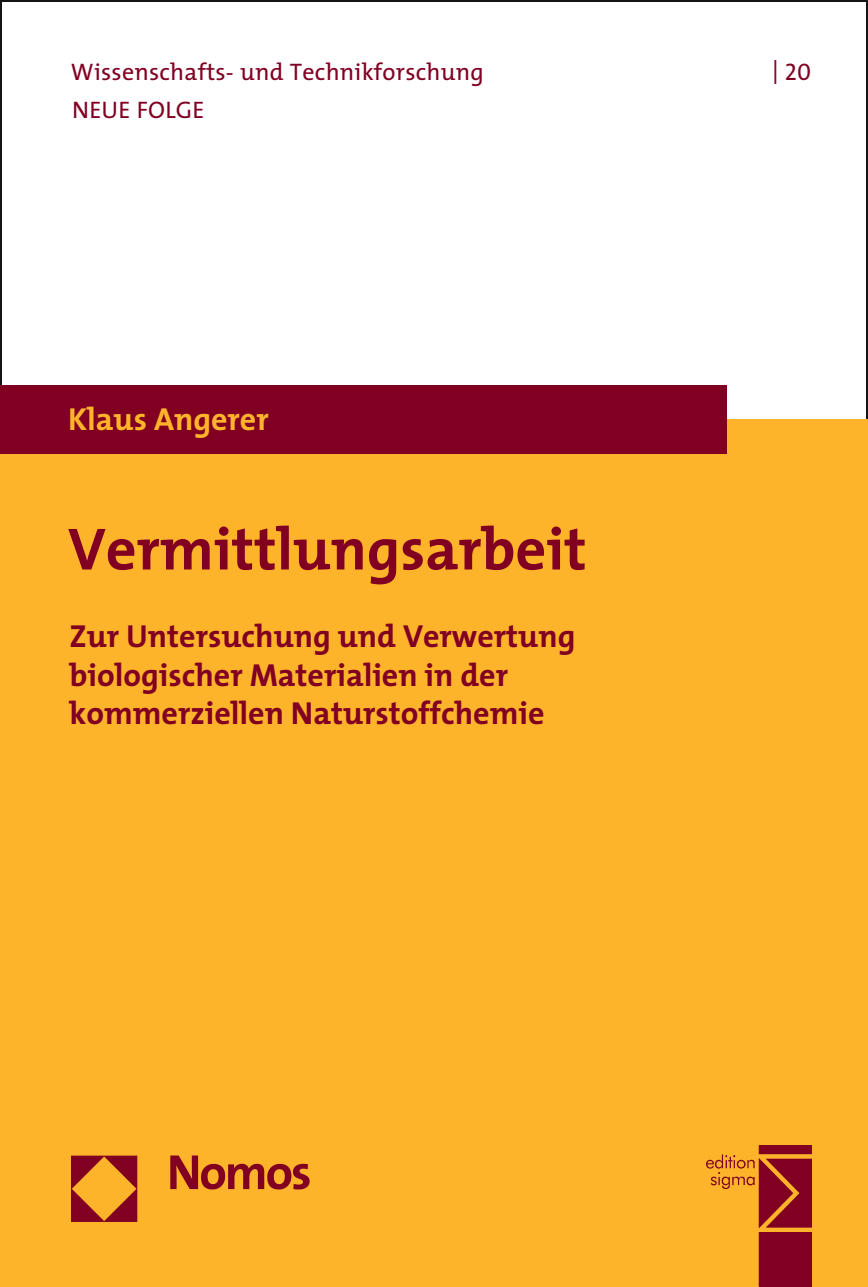
<style>
.page{position:relative;width:868px;height:1287px;background:#fff}
.page>*{position:absolute;margin:0;border:0;box-sizing:border-box;transform-origin:0 0}
.t1{font:700 60px "The Mix";color:#810022}
.t2{font:700 32px/38.4px "The Mix";color:#810022}
.t3{font:700 32px "The Mix";color:#fdb42b}
.t4{font:24px "The Mix";letter-spacing:.01em;color:#810022}
.t5{font:24px "The Mix Caps";color:#810022}
.s1{font-family:"The Mix"}
</style>
<div class="page">
<div style="left:0;top:420px;width:867px;height:867px;background:#fdb42b"></div>
<div style="left:0;top:386px;width:726px;height:68px;background:#810022"></div>
<img style="left:71px;top:1155px;width:239px;height:67px">
<img style="left:706px;top:1146px;width:105px;height:137px">
<img style="left:758px;top:1283px;width:53px;height:4px">
<p class="t4" style="left:71px;top:57px;width:414px">Wissenschafts- und Technikforschung</p>
<p class="t5" style="left:771px;top:57px;width:41px"><span class="s1">|</span> 20</p>
<p class="t4" style="left:72px;top:95px;width:134px">NEUE FOLGE</p>
<p class="t3" style="left:68px;top:399px;width:202px">Klaus Angerer</p>
<h1 class="t1" style="left:68px;top:511px;width:520px">Vermittlungsarbeit</h1>
<p class="t2" style="left:69px;top:617px;width:507px">Zur Untersuchung und Verwertung biologischer Materialien in der kommerziellen Naturstoffchemie</p>
</div>
